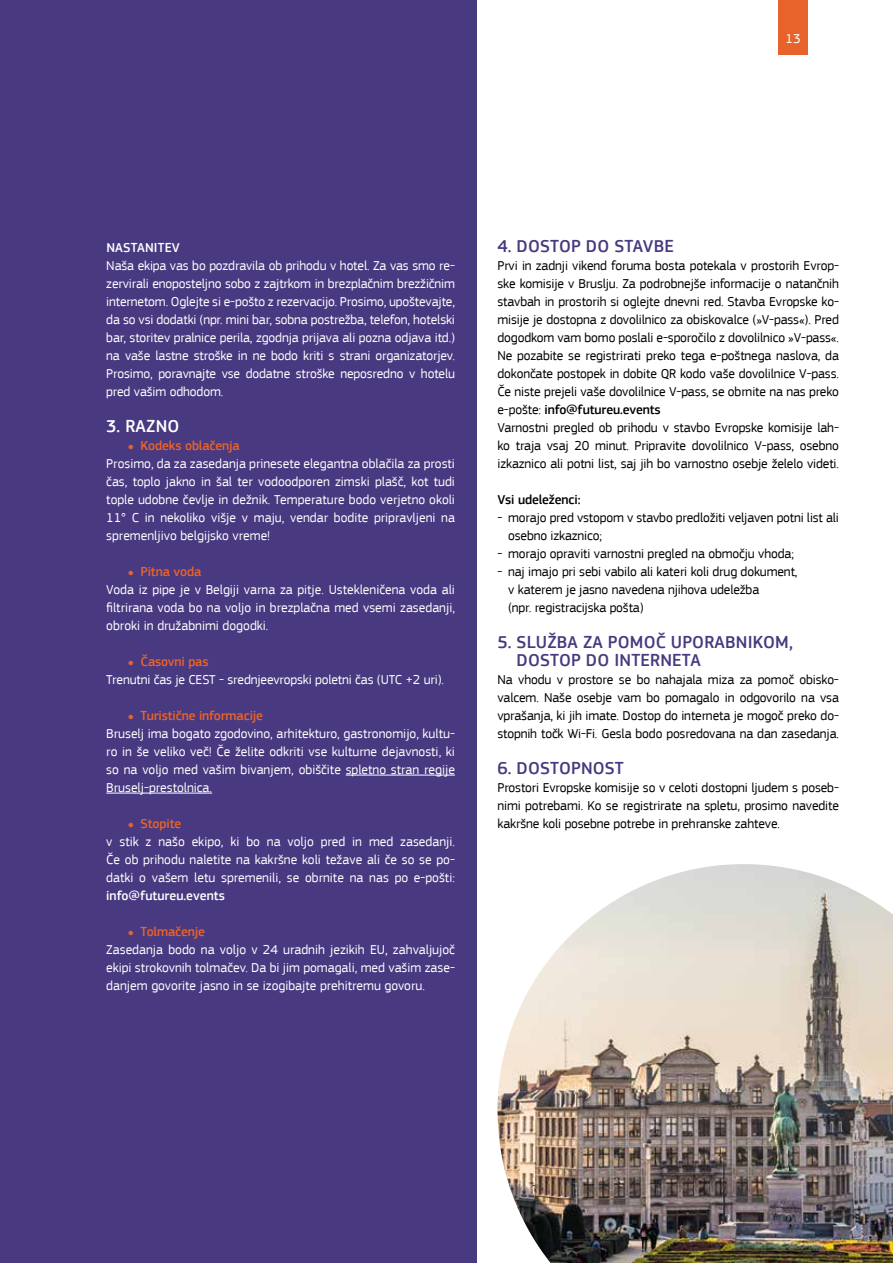
<style>
.page{position:relative;width:893px;height:1263px;background:#fff}
.page>*{position:absolute;margin:0;border:0;box-sizing:border-box;transform-origin:0 0}
.t1{font:500 18px "EC Square Sans Pro";letter-spacing:.01em;color:#493980}
.t2{font:500 18px "EC Square Sans Pro";letter-spacing:.01em;color:#fff}
.t3{font:13.5px/18px "EC Square Sans Pro";color:#fff}
.t4{font:13.5px/18px "EC Square Sans Pro";letter-spacing:-.01em;color:#000}
.t5{font:500 13.5px "EC Square Sans Pro";color:#fff}
.t6{font:500 13.5px "EC Square Sans Pro";letter-spacing:-.01em;color:#000}
.s1{font-size:24px;color:#e8632c}
.s2{font-weight:500;color:#e8632c}
.s3{font-weight:500}
.s4{color:#fff}
</style>
<div class="page">
<div style="left:0;top:0;width:476px;height:1263px;background:#493980"></div>
<div style="left:778px;top:0;width:30px;height:54px;background:#e8632c"></div>
<hr style="left:346px;top:775px;width:109px;height:1px;background:#fff">
<hr style="left:106px;top:793px;width:106px;height:1px;background:#fff">
<img style="left:497px;top:864px;width:396px;height:399px">
<p class="t3" style="left:785px;top:29px;width:17px">13</p>
<p class="t5" style="left:106px;top:240px;width:75px">NASTANITEV</p>
<p class="t3" style="left:106px;top:257px;width:350px;text-align:justify">Naša ekipa vas bo pozdravila ob prihodu v hotel. Za vas smo re&shy;zervirali enoposteljno sobo z zajtrkom in brezplačnim brezžičnim internetom. Oglejte si e-pošto z rezervacijo. Prosimo, upoštevajte, da so vsi dodatki (npr. mini bar, sobna postrežba, telefon, hotelski bar, storitev pralnice perila, zgodnja prijava ali pozna odjava itd.) na vaše lastne stroške in ne bodo kriti s strani organizatorjev.<br>Prosimo, poravnajte vse dodatne stroške neposredno v hotelu pred vašim odhodom.</p>
<h1 class="t2" style="left:106px;top:416px;width:75px">3. RAZNO</h1>
<p class="t3" style="left:106px;top:437px;width:350px;text-indent:21px"><span class="s1">•</span> <span class="s2">Kodeks oblačenja<br></span>Prosimo, da za zasedanja prinesete elegantna oblačila za prosti čas, toplo jakno in šal ter vodoodporen zimski plašč, kot tudi tople udobne čevlje in dežnik. Temperature bodo verjetno okoli 11° C in nekoliko višje v maju, vendar bodite pripravljeni na spremenljivo belgijsko vreme!</p>
<p class="t3" style="left:106px;top:563px;width:350px;text-indent:21px"><span class="s1">•</span> <span class="s2">Pitna voda<br></span>Voda iz pipe je v Belgiji varna za pitje. Ustekleničena voda ali filtrirana voda bo na voljo in brezplačna med vsemi zasedanji, obroki in družabnimi dogodki.</p>
<p class="t3" style="left:106px;top:653px;width:339px;text-indent:21px"><span class="s1">•</span> <span class="s2">Časovni pas<br></span>Trenutni čas je CEST - srednjeevropski poletni čas (UTC +2 uri).</p>
<p class="t3" style="left:106px;top:707px;width:350px;text-indent:21px"><span class="s1">•</span> <span class="s2">Turistične informacije<br></span>Bruselj ima bogato zgodovino, arhitekturo, gastronomijo, kultu&shy;ro in še veliko več! Če želite odkriti vse kulturne dejavnosti, ki so na voljo med vašim bivanjem, obiščite spletno stran regije Bruselj-prestolnica.</p>
<p class="t3" style="left:106px;top:815px;width:350px;text-indent:21px"><span class="s1">•</span> <span class="s2">Stopite<br></span>v stik z našo ekipo, ki bo na voljo pred in med zasedanji.<br>Če ob prihodu naletite na kakršne koli težave ali če so se po&shy;datki o vašem letu spremenili, se obrnite na nas po e-pošti:</p>
<p class="t5" style="left:106px;top:888px;width:120px">info@futureu.events</p>
<p class="t3" style="left:106px;top:923px;width:350px;text-indent:21px"><span class="s1">•</span> <span class="s2">Tolmačenje<br></span>Zasedanja bodo na voljo v 24 uradnih jezikih EU, zahvaljujoč ekipi strokovnih tolmačev. Da bi jim pomagali, med vašim zase&shy;danjem govorite jasno in se izogibajte prehitremu govoru.</p>
<h1 class="t1" style="left:497px;top:236px;width:178px">4. DOSTOP DO STAVBE</h1>
<p class="t4" style="left:497px;top:257px;width:343px">Prvi in zadnji vikend foruma bosta potekala v prostorih Evrop&shy;ske komisije v Bruslju. Za podrobnejše informacije o natančnih stavbah in prostorih si oglejte dnevni red. Stavba Evropske ko&shy;misije je dostopna z dovolilnico za obiskovalce (»V-pass«). Pred dogodkom vam bomo poslali e-sporočilo z dovolilnico »V-pass«.<br>Ne pozabite se registrirati preko tega e-poštnega naslova, da dokončate postopek in dobite QR kodo vaše dovolilnice V-pass.<br>Če niste prejeli vaše dovolilnice V-pass, se obrnite na nas preko e-pošte: <span class="s3">info@futureu.events<br></span>Varnostni pregled ob prihodu v stavbo Evropske komisije lah&shy;ko traja vsaj 20 minut. Pripravite dovolilnico V-pass, osebno izkaznico ali potni list, saj jih bo varnostno osebje želelo videti.</p>
<p class="t6" style="left:497px;top:492px;width:85px">Vsi udeleženci:</p>
<p class="t4" style="left:508px;top:509px;width:332px;text-indent:-11px">- morajo pred vstopom v stavbo predložiti veljaven potni list ali osebno izkaznico;</p>
<p class="t4" style="left:497px;top:545px;width:298px">- morajo opraviti varnostni pregled na območju vhoda;</p>
<p class="t4" style="left:508px;top:563px;width:291px;text-indent:-11px">- naj imajo pri sebi vabilo ali kateri koli drug dokument, v katerem je jasno navedena njihova udeležba<br>(npr. registracijska pošta)</p>
<h1 class="t1" style="left:497px;top:632px;width:297px">5. SLUŽBA ZA POMOČ UPORABNIKOM,</h1>
<h1 class="t1" style="left:497px;top:650px;width:205px"><span class="s4">5.</span> DOSTOP DO INTERNETA</h1>
<p class="t4" style="left:497px;top:671px;width:343px;text-align:justify">Na vhodu v prostore se bo nahajala miza za pomoč obisko&shy;valcem. Naše osebje vam bo pomagalo in odgovorilo na vsa vprašanja, ki jih imate. Dostop do interneta je mogoč preko do&shy;stopnih točk Wi-Fi. Gesla bodo posredovana na dan zasedanja.</p>
<h1 class="t1" style="left:497px;top:758px;width:128px">6. DOSTOPNOST</h1>
<p class="t4" style="left:497px;top:779px;width:343px;text-align:justify">Prostori Evropske komisije so v celoti dostopni ljudem s poseb&shy;nimi potrebami. Ko se registrirate na spletu, prosimo navedite kakršne koli posebne potrebe in prehranske zahteve.</p>
</div>
